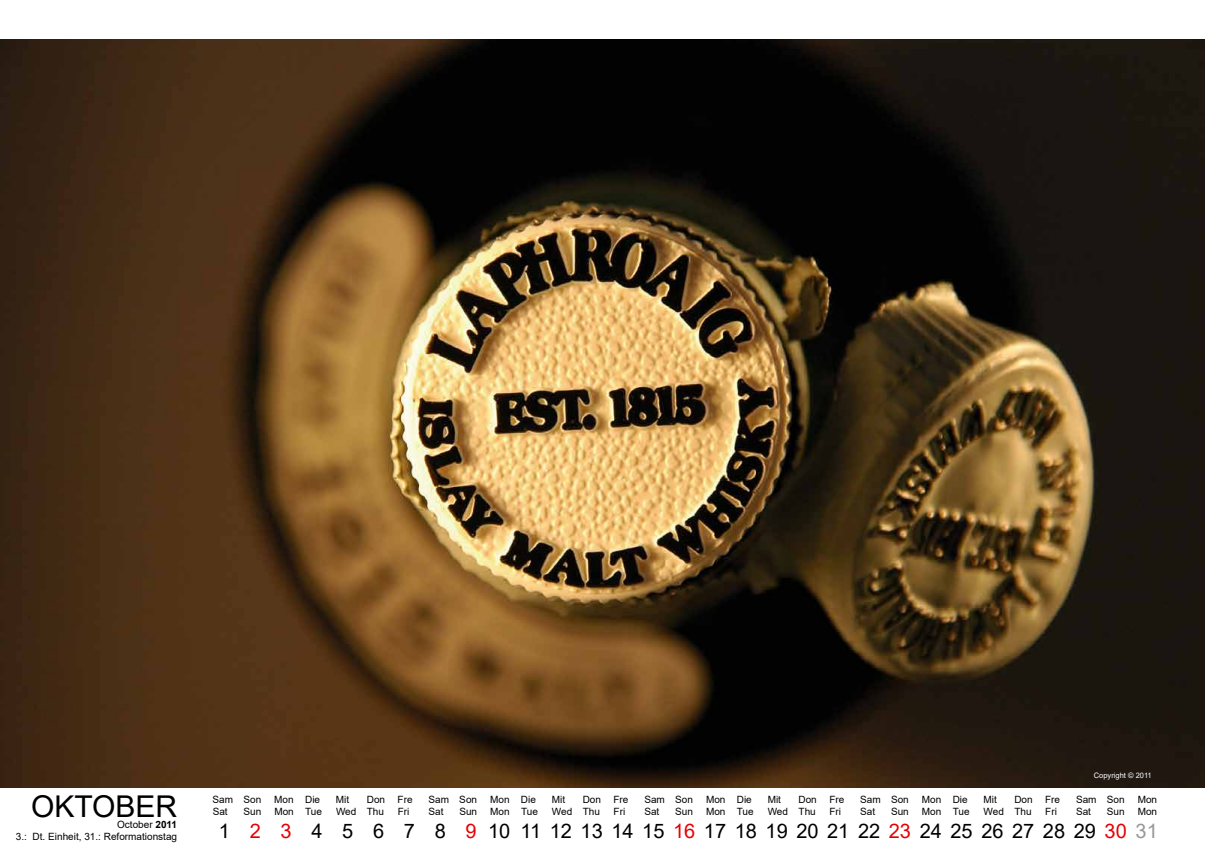
<style>
.page{position:relative;width:1205px;height:851px;background:#fff}
.page>*{position:absolute;margin:0;border:0;box-sizing:border-box;transform-origin:0 0}
.t1{font:30px "Arial";color:#000}
.t2{font:20px "Arial";color:#000}
.t3{font:10px/12px "Arial";color:#000;text-align:right}
.t4{font:7.5px "Arial";color:#fff}
.s1{color:#e60005}
.s2{color:#98989c}
.s3{font-weight:700}
</style>
<div class="page">
<img style="left:0;top:39px;width:1205px;height:748px">
<p class="t4" style="left:1094px;top:770px;width:59px">Copyright © 2011</p>
<h1 class="t1" style="left:31px;top:785px;width:148px">OKTOBER</h1>
<p class="t3" style="left:213px;top:793px;width:50px">Sam Son</p>
<p class="t3" style="left:274px;top:793px;width:47px">Mon Die</p>
<p class="t3" style="left:336px;top:793px;width:15px">Mit</p>
<p class="t3" style="left:367px;top:793px;width:47px">Don Fre</p>
<p class="t3" style="left:428px;top:793px;width:50px">Sam Son</p>
<p class="t3" style="left:490px;top:793px;width:47px">Mon Die</p>
<p class="t3" style="left:552px;top:793px;width:15px">Mit</p>
<p class="t3" style="left:583px;top:793px;width:47px">Don Fre</p>
<p class="t3" style="left:644px;top:793px;width:50px">Sam Son</p>
<p class="t3" style="left:706px;top:793px;width:47px">Mon Die</p>
<p class="t3" style="left:768px;top:793px;width:15px">Mit</p>
<p class="t3" style="left:798px;top:793px;width:47px">Don Fre</p>
<p class="t3" style="left:860px;top:793px;width:50px">Sam Son</p>
<p class="t3" style="left:922px;top:793px;width:47px">Mon Die</p>
<p class="t3" style="left:983px;top:793px;width:15px">Mit</p>
<p class="t3" style="left:1014px;top:793px;width:47px">Don Fre</p>
<p class="t3" style="left:1076px;top:793px;width:50px">Sam Son</p>
<p class="t3" style="left:1137px;top:793px;width:21px">Mon</p>
<p class="t3" style="left:213px;top:805px;width:17px">Sat</p>
<p class="t3" style="left:243px;top:805px;width:19px">Sun</p>
<p class="t3" style="left:274px;top:805px;width:49px">Mon Tue</p>
<p class="t3" style="left:336px;top:805px;width:50px">Wed Thu</p>
<p class="t3" style="left:398px;top:805px;width:13px">Fri</p>
<p class="t3" style="left:428px;top:805px;width:17px">Sat</p>
<p class="t3" style="left:459px;top:805px;width:19px">Sun</p>
<p class="t3" style="left:490px;top:805px;width:49px">Mon Tue</p>
<p class="t3" style="left:552px;top:805px;width:50px">Wed Thu</p>
<p class="t3" style="left:613px;top:805px;width:13px">Fri</p>
<p class="t3" style="left:644px;top:805px;width:17px">Sat</p>
<p class="t3" style="left:675px;top:805px;width:19px">Sun</p>
<p class="t3" style="left:706px;top:805px;width:49px">Mon Tue</p>
<p class="t3" style="left:768px;top:805px;width:50px">Wed Thu</p>
<p class="t3" style="left:829px;top:805px;width:13px">Fri</p>
<p class="t3" style="left:860px;top:805px;width:17px">Sat</p>
<p class="t3" style="left:891px;top:805px;width:19px">Sun</p>
<p class="t3" style="left:922px;top:805px;width:49px">Mon Tue</p>
<p class="t3" style="left:983px;top:805px;width:50px">Wed Thu</p>
<p class="t3" style="left:1045px;top:805px;width:13px">Fri</p>
<p class="t3" style="left:1076px;top:805px;width:17px">Sat</p>
<p class="t3" style="left:1107px;top:805px;width:19px">Sun</p>
<p class="t3" style="left:1138px;top:805px;width:21px">Mon</p>
<h2 class="t2" style="left:219px;top:816px;width:940px">1 <span class="s1">2 3</span> 4 5 6 7 8 <span class="s1">9</span> 101112131415<span class="s1">16</span>171819202122<span class="s1">23</span>242526272829<span class="s1">30</span><span class="s2">31</span></h2>
<p class="t3" style="left:16px;top:818px;width:163px">October <span class="s3">2011<br></span>3.: Dt. Einheit, 31.: Reformationstag</p>
</div>
